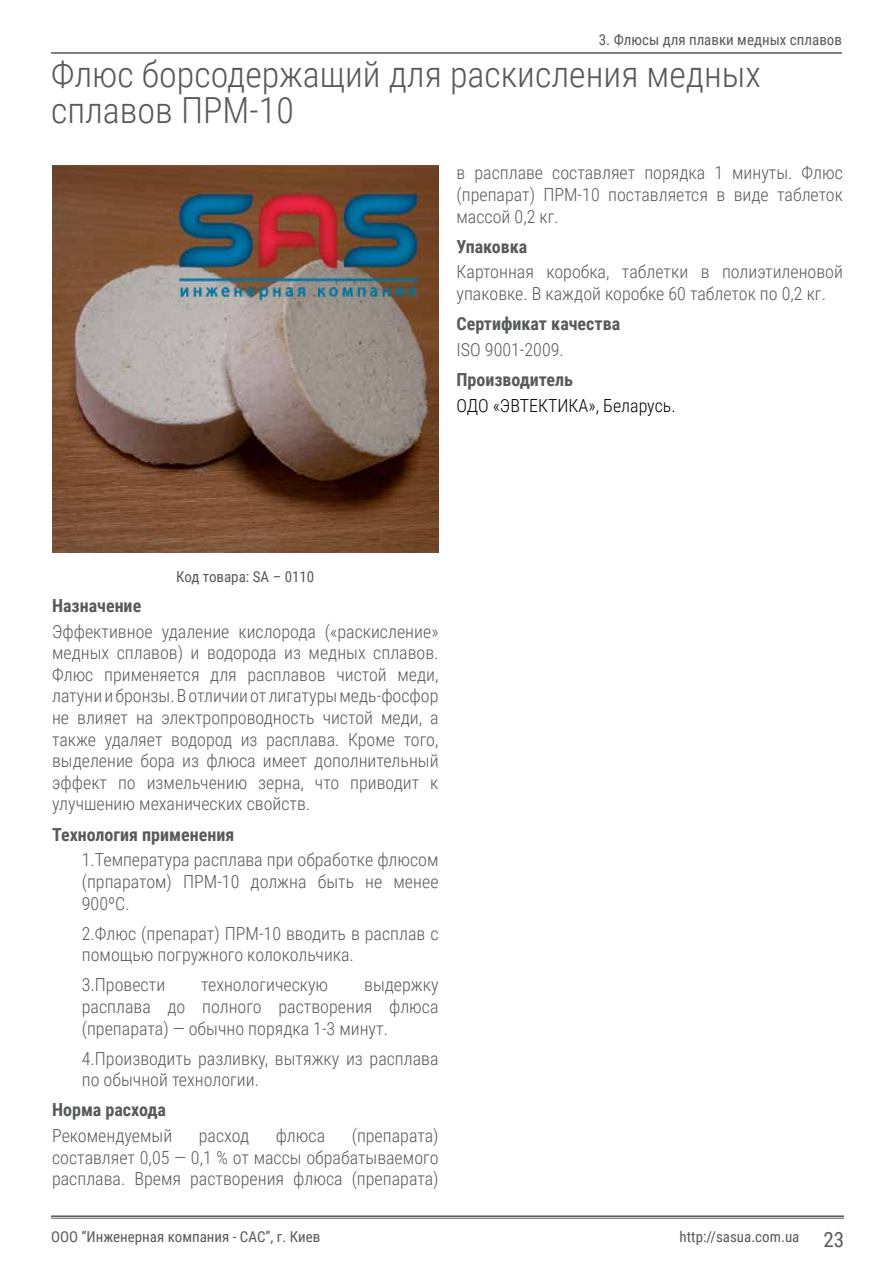
<style>
.page{position:relative;width:893px;height:1263px;background:#fff}
.page>*{position:absolute;margin:0;border:0;box-sizing:border-box;transform-origin:0 0}
.t1{font:300 36px/36px "Roboto Condensed";color:#58595b}
.t2{font:300 18px/21.6px "Roboto Condensed";color:#58595b;text-align:justify}
.t3{font:700 18px "Roboto Condensed";color:#58595b}
.t4{font:300 18px "Roboto Condensed";color:#000}
.t5{font:15px "Roboto Condensed";color:#58595b}
.s1{font-size:21px}
</style>
<div class="page">
<hr style="left:51px;top:1215px;width:793px;height:2px;background:#58595b">
<hr style="left:51px;top:1218px;width:793px;height:1px;background:#58595b">
<hr style="left:51px;top:53px;width:791px;height:1px;background:#000">
<img style="left:53px;top:166px;width:385px;height:386px">
<p class="t5" style="left:599px;top:29px;width:245px">3. Флюсы для плавки медных сплавов</p>
<h1 class="t1" style="left:51px;top:54px;width:711px">Флюс борсодержащий для раскисления медных сплавов ПРМ-10</h1>
<p class="t2" style="left:457px;top:161px;width:388px">в расплаве составляет порядка 1 минуты. Флюс (препарат) ПРМ-10 поставляется в виде таблеток массой 0,2 кг.</p>
<p class="t3" style="left:457px;top:234px;width:72px">Упаковка</p>
<p class="t2" style="left:457px;top:261px;width:388px">Картонная коробка, таблетки в полиэтиленовой упаковке. В каждой коробке 60 таблеток по 0,2 кг.</p>
<p class="t3" style="left:457px;top:311px;width:165px">Сертификат качества</p>
<p class="t2" style="left:457px;top:338px;width:109px">ISO 9001-2009.</p>
<p class="t3" style="left:457px;top:367px;width:118px">Производитель</p>
<p class="t4" style="left:457px;top:393px;width:221px">ОДО «ЭВТЕКТИКА», Беларусь.</p>
<p class="t5" style="left:176px;top:566px;width:140px">Код товара: SA – 0110</p>
<p class="t3" style="left:52px;top:593px;width:91px">Назначение</p>
<p class="t2" style="left:52px;top:620px;width:388px">Эффективное удаление кислорода («раскисление» медных сплавов) и водорода из медных сплавов.<br>Флюс применяется для расплавов чистой меди, латуни и бронзы. В отличии от лигатуры медь-фосфор не влияет на электропроводность чистой меди, а также удаляет водород из расплава. Кроме того, выделение бора из флюса имеет дополнительный эффект по измельчению зерна, что приводит к улучшению механических свойств.</p>
<p class="t3" style="left:52px;top:821px;width:184px">Технология применения</p>
<p class="t2" style="left:82px;top:848px;width:358px">1.Температура расплава при обработке флюсом (прпаратом) ПРМ-10 должна быть не менее 900ºС.</p>
<p class="t2" style="left:82px;top:922px;width:358px">2.Флюс (препарат) ПРМ-10 вводить в расплав с помощью погружного колокольчика.</p>
<p class="t2" style="left:82px;top:973px;width:85px">3.Провести</p>
<p class="t2" style="left:201px;top:973px;width:129px">технологическую</p>
<p class="t2" style="left:82px;top:973px;width:358px;text-indent:282px">выдержку расплава до полного растворения флюса (препарата) — обычно порядка 1-3 минут.</p>
<p class="t2" style="left:82px;top:1047px;width:358px">4.Производить разливку, вытяжку из расплава по обычной технологии.</p>
<p class="t3" style="left:52px;top:1097px;width:115px">Норма расхода</p>
<p class="t2" style="left:52px;top:1124px;width:122px">Рекомендуемый</p>
<p class="t2" style="left:199px;top:1124px;width:52px">расход</p>
<p class="t2" style="left:276px;top:1124px;width:51px">флюса</p>
<p class="t2" style="left:52px;top:1124px;width:388px;text-indent:300px">(препарата) составляет 0,05 — 0,1 % от массы обрабатываемого расплава. Время растворения флюса (препарата)</p>
<p class="t5" style="left:51px;top:1226px;width:271px">ООО “Инженерная компания - САС”, г. Киев</p>
<p class="t5" style="left:680px;top:1226px;width:166px">http://sasua.com.ua <span class="s1">23</span></p>
</div>
